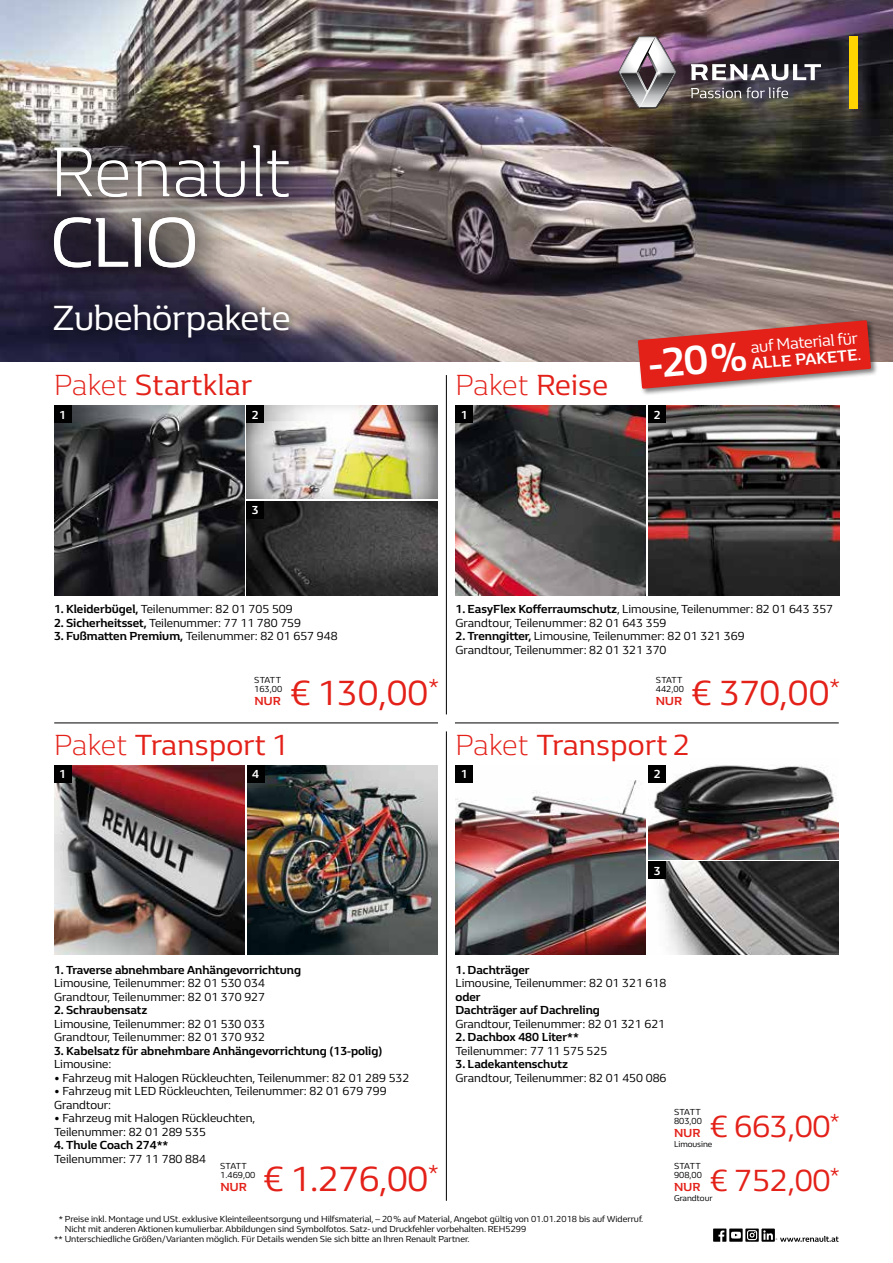
<style>
.page{position:relative;width:893px;height:1263px;background:#fff}
.page>*{position:absolute;margin:0;border:0;box-sizing:border-box;transform-origin:0 0}
.t1{font:300 72px "Renault Life";color:#fff}
.t2{font:72px "Renault Life";color:#fff}
.t3{font:700 41.85px "Renault Life";color:#fff}
.t4{font:36px "Renault Life";letter-spacing:-.01em;color:#e32119}
.t5{font:36px "Renault Life";letter-spacing:-.01em;color:#fff}
.t6{font:31.5px "Renault Life";letter-spacing:-.01em;color:#e32119}
.t7{font:30px "Renault Life";letter-spacing:.01em;color:#e32119}
.t8{font:300 30px "Renault Life";letter-spacing:-.01em;color:#e32119}
.t9{font:16.65px/16.6px "Renault Life";color:#fff}
.t10{font:12px/13.5px "Renault Life";color:#000}
.t11{font:700 12px/13.5px "Renault Life";color:#000}
.t12{font:700 12px "Renault Life";color:#e32119}
.t13{font:700 12px "Renault Life";color:#fff}
.t14{font:9px/9px "Renault Life";color:#000}
.t15{font:8.55px "Renault Life";letter-spacing:-.005em;color:#000}
.s1{font-weight:300}
.s2{font-weight:400}
.s3{font-weight:700}
</style>
<div class="page">
<img style="left:0;top:0;width:893px;height:362px">
<img style="left:456px;top:406px;width:190px;height:189px">
<img style="left:54px;top:406px;width:190px;height:189px">
<img style="left:659px;top:862px;width:180px;height:93px">
<img style="left:247px;top:765px;width:190px;height:190px">
<hr style="left:446px;top:375px;width:1px;height:826px;background:#000">
<div style="left:637px;top:319px;width:242px;height:77px;background:#000;opacity:.5"></div>
<svg style="left:638px;top:320px;width:233px;height:69px;background:#d74d47"></svg>
<svg style="left:21px;top:113px;width:302px;height:194px;background:#8e8483"></svg>
<div style="left:43px;top:294px;width:257px;height:55px;background:#000;opacity:.95"></div>
<div style="left:456px;top:406px;width:17px;height:17px;background:#000"></div>
<img style="left:649px;top:406px;width:190px;height:189px">
<div style="left:649px;top:406px;width:17px;height:17px;background:#000"></div>
<hr style="left:54px;top:722px;width:785px;height:1px;background:#000">
<div style="left:438px;top:714px;width:17px;height:17px;background:#fff;border-radius:50%"></div>
<svg style="left:713px;top:1228px;width:125px;height:14px"></svg>
<img style="left:649px;top:765px;width:190px;height:94px">
<img style="left:456px;top:780px;width:190px;height:175px">
<div style="left:456px;top:765px;width:17px;height:17px;background:#000"></div>
<div style="left:649px;top:765px;width:17px;height:17px;background:#000"></div>
<div style="left:649px;top:862px;width:17px;height:17px;background:#000"></div>
<img style="left:54px;top:765px;width:190px;height:190px">
<div style="left:247px;top:765px;width:17px;height:17px;background:#000"></div>
<div style="left:54px;top:765px;width:17px;height:17px;background:#000"></div>
<div style="left:54px;top:406px;width:17px;height:17px;background:#000"></div>
<div style="left:244px;top:404px;width:193px;height:96px;background:#000;opacity:.15"></div>
<div style="left:247px;top:406px;width:17px;height:17px;background:#000"></div>
<img style="left:247px;top:501px;width:190px;height:94px">
<div style="left:247px;top:501px;width:17px;height:17px;background:#000"></div>
<svg style="left:691px;top:64px;width:130px;height:16px"></svg>
<div style="left:849px;top:36px;width:8px;height:72px;background:#ffd400"></div>
<svg style="left:619px;top:36px;width:57px;height:72px"></svg>
<svg style="left:691px;top:87px;width:97px;height:11px"></svg>
<div style="left:23px;top:117px;width:292px;height:181px;background:#000;opacity:.7"></div>
<h1 class="t1" style="left:50px;top:124px;width:243px">Renault</h1>
<h1 class="t2" style="left:50px;top:194px;width:150px">CLIO</h1>
<h3 class="t5" style="left:53px;top:294px;width:239px">Zubehörpakete</h3>
<h3 class="t7" style="left:54px;top:365px;width:200px"><span class="s1">Paket</span> Startklar</h3>
<p class="t13" style="left:59px;top:407px;width:8px">1</p>
<p class="t13" style="left:252px;top:407px;width:8px">2</p>
<p class="t13" style="left:252px;top:502px;width:8px">3</p>
<h3 class="t8" style="left:455px;top:365px;width:154px">Paket <span class="s2">Reise</span></h3>
<p class="t13" style="left:461px;top:407px;width:8px">1</p>
<h3 class="t9" style="left:750px;top:338px;width:111px;rotate:-5deg">auf Material für<br><span class="s3">ALLE PAKETE</span>.</h3>
<h2 class="t3" style="left:646px;top:336px;width:100px;rotate:-5deg">-20%</h2>
<p class="t13" style="left:654px;top:407px;width:8px">2</p>
<p class="t10" style="left:54px;top:602px;width:240px"><span class="s3">1. Kleiderbügel,</span> Teilenummer: 82 01 705 509</p>
<p class="t10" style="left:54px;top:615px;width:249px"><span class="s3">2. Sicherheitsset,</span> Teilenummer: 77 11 780 759</p>
<p class="t10" style="left:54px;top:629px;width:285px"><span class="s3">3. Fußmatten Premium,</span> Teilenummer: 82 01 657 948</p>
<p class="t10" style="left:455px;top:602px;width:379px"><span class="s3">1. EasyFlex Kofferraumschutz</span>, Limousine, Teilenummer: 82 01 643 357<br>Grandtour, Teilenummer: 82 01 643 359</p>
<p class="t10" style="left:455px;top:629px;width:291px"><span class="s3">2. Trenngitter,</span> Limousine, Teilenummer: 82 01 321 369<br>Grandtour, Teilenummer: 82 01 321 370</p>
<p class="t14" style="left:254px;top:675px;width:29px">STATT<br>163,00</p>
<p class="t12" style="left:254px;top:693px;width:28px">NUR</p>
<h3 class="t4" style="left:290px;top:669px;width:151px">€ 130,00<sup>*</sup></h3>
<p class="t14" style="left:656px;top:675px;width:29px">STATT<br>442,00</p>
<h3 class="t4" style="left:691px;top:669px;width:151px">€ 370,00<sup>*</sup></h3>
<p class="t12" style="left:656px;top:693px;width:28px">NUR</p>
<h3 class="t7" style="left:54px;top:725px;width:236px"><span class="s1">Paket</span> Transport 1</h3>
<p class="t13" style="left:59px;top:766px;width:8px">1</p>
<p class="t13" style="left:252px;top:766px;width:8px">4</p>
<h3 class="t7" style="left:455px;top:725px;width:236px"><span class="s1">Paket</span> Transport 2</h3>
<p class="t13" style="left:654px;top:766px;width:8px">2</p>
<p class="t13" style="left:461px;top:766px;width:8px">1</p>
<p class="t13" style="left:654px;top:862px;width:8px">3</p>
<p class="t11" style="left:54px;top:962px;width:249px">1. Traverse abnehmbare Anhängevorrichtung</p>
<p class="t10" style="left:54px;top:976px;width:213px">Limousine, Teilenummer: 82 01 530 034<br>Grandtour, Teilenummer: 82 01 370 927</p>
<p class="t11" style="left:54px;top:1003px;width:95px">2. Schraubensatz</p>
<p class="t10" style="left:54px;top:1016px;width:213px">Limousine, Teilenummer: 82 01 530 033<br>Grandtour, Teilenummer: 82 01 370 932</p>
<p class="t11" style="left:54px;top:1043px;width:330px">3. Kabelsatz für abnehmbare Anhängevorrichtung (13-polig)</p>
<p class="t10" style="left:54px;top:1057px;width:59px">Limousine:</p>
<p class="t10" style="left:54px;top:1070px;width:357px">• Fahrzeug mit Halogen Rückleuchten, Teilenummer: 82 01 289 532</p>
<p class="t10" style="left:54px;top:1084px;width:334px">• Fahrzeug mit LED Rückleuchten, Teilenummer: 82 01 679 799<br>Grandtour:</p>
<p class="t10" style="left:54px;top:1111px;width:203px">• Fahrzeug mit Halogen Rückleuchten,<br>Teilenummer: 82 01 289 535</p>
<p class="t11" style="left:54px;top:1138px;width:116px">4. Thule Coach 274**</p>
<p class="t10" style="left:54px;top:1151px;width:153px">Teilenummer: 77 11 780 884</p>
<p class="t14" style="left:220px;top:1161px;width:37px">STATT<br>1.469,00</p>
<h3 class="t4" style="left:263px;top:1155px;width:177px">€ 1.276,00<sup>*</sup></h3>
<p class="t12" style="left:220px;top:1179px;width:28px">NUR</p>
<p class="t11" style="left:455px;top:962px;width:76px">1. Dachträger</p>
<p class="t10" style="left:455px;top:976px;width:212px">Limousine, Teilenummer: 82 01 321 618</p>
<p class="t11" style="left:455px;top:989px;width:146px">oder<br>Dachträger auf Dachreling</p>
<p class="t10" style="left:455px;top:1016px;width:211px">Grandtour, Teilenummer: 82 01 321 621</p>
<p class="t11" style="left:455px;top:1030px;width:125px">2. Dachbox 480 Liter**</p>
<p class="t10" style="left:455px;top:1043px;width:153px">Teilenummer: 77 11 575 525</p>
<p class="t11" style="left:455px;top:1057px;width:114px">3. Ladekantenschutz</p>
<p class="t10" style="left:455px;top:1070px;width:213px">Grandtour, Teilenummer: 82 01 450 086</p>
<p class="t14" style="left:674px;top:1107px;width:29px">STATT<br>803,00</p>
<p class="t15" style="left:674px;top:1139px;width:40px">Limousine</p>
<h3 class="t6" style="left:709px;top:1159px;width:132px">€ 752,00<sup>*</sup></h3>
<h3 class="t6" style="left:709px;top:1105px;width:132px">€ 663,00<sup>*</sup></h3>
<p class="t12" style="left:674px;top:1125px;width:28px">NUR</p>
<p class="t14" style="left:674px;top:1161px;width:29px">STATT<br>908,00</p>
<p class="t15" style="left:674px;top:1192px;width:40px">Grandtour</p>
<p class="t12" style="left:674px;top:1179px;width:28px">NUR</p>
<p class="t14" style="left:59px;top:1214px;width:586px">* Preise inkl. Montage und USt. exklusive Kleinteileentsorgung und Hilfsmaterial, – 20% auf Material, Angebot gültig von 01.01.2018 bis auf Widerruf.</p>
<p class="t14" style="left:65px;top:1224px;width:463px">Nicht mit anderen Aktionen kumulierbar. Abbildungen sind Symbolfotos. Satz- und Druckfehler vorbehalten. REH5299</p>
<p class="t14" style="left:54px;top:1234px;width:417px">** Unterschiedliche Größen/Varianten möglich. Für Details wenden Sie sich bitte an Ihren Renault Partner.</p>
</div>
